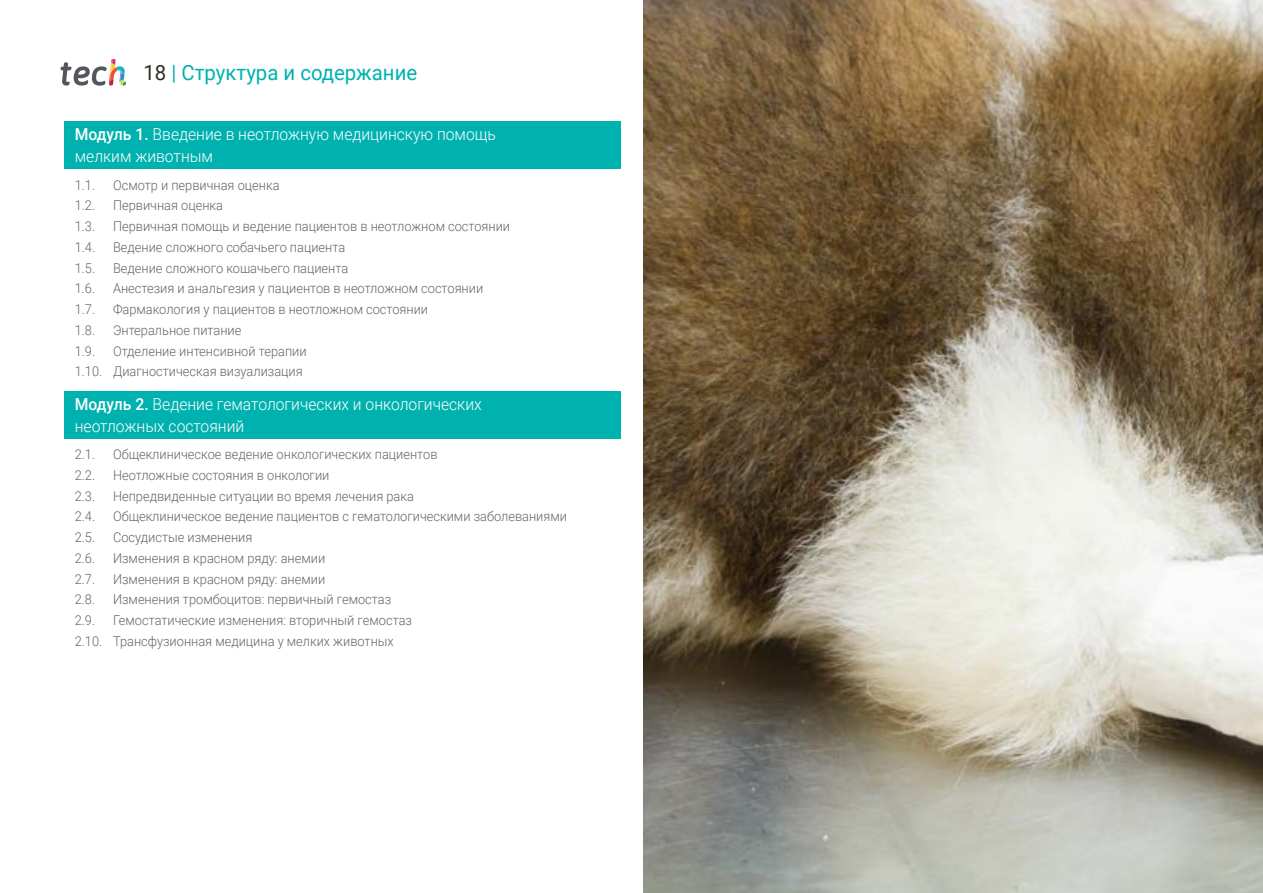
<style>
.page{position:relative;width:1263px;height:893px;background:#fff}
.page>*{position:absolute;margin:0;border:0;box-sizing:border-box;transform-origin:0 0}
.t1{font:21px "Roboto";color:#00b2af}
.t2{font:300 16.5px/22.5px "Roboto";color:#fff;scale:.95 1}
.t3{font:300 13.5px/20.7px "Roboto";color:#61646a;text-align:right;scale:.95 1}
.s1{color:#312e20}
.s2{font-weight:500}
</style>
<div class="page">
<div style="left:64px;top:121px;width:557px;height:48px;background:#00b2af"></div>
<div style="left:64px;top:391px;width:557px;height:47px;background:#00b2af"></div>
<svg style="left:61px;top:59px;width:65px;height:27px"></svg>
<img style="left:643px;top:0;width:620px;height:893px">
<h1 class="t1" style="left:144px;top:57px;width:275px"><span class="s1">18</span> | Структура и содержание</h1>
<p class="t2" style="left:75px;top:122px;width:445px"><span class="s2">Модуль 1.</span> Введение в неотложную медицинскую помощь мелким животным</p>
<p class="t3" style="left:75px;top:174px;width:23px">1.1.</p>
<p class="t3" style="left:113px;top:174px;width:177px">Осмотр и первичная оценка</p>
<p class="t3" style="left:75px;top:195px;width:23px">1.2.</p>
<p class="t3" style="left:113px;top:195px;width:117px">Первичная оценка</p>
<p class="t3" style="left:75px;top:215px;width:23px">1.3.</p>
<p class="t3" style="left:113px;top:215px;width:420px">Первичная помощь и ведение пациентов в неотложном состоянии</p>
<p class="t3" style="left:75px;top:236px;width:23px">1.4.</p>
<p class="t3" style="left:113px;top:236px;width:246px">Ведение сложного собачьего пациента</p>
<p class="t3" style="left:75px;top:257px;width:23px">1.5.</p>
<p class="t3" style="left:113px;top:257px;width:249px">Ведение сложного кошачьего пациента</p>
<p class="t3" style="left:75px;top:278px;width:23px">1.6.</p>
<p class="t3" style="left:113px;top:278px;width:391px">Анестезия и анальгезия у пациентов в неотложном состоянии</p>
<p class="t3" style="left:75px;top:298px;width:23px">1.7.</p>
<p class="t3" style="left:113px;top:298px;width:333px">Фармакология у пациентов в неотложном состоянии</p>
<p class="t3" style="left:75px;top:319px;width:23px">1.8.</p>
<p class="t3" style="left:113px;top:319px;width:137px">Энтеральное питание</p>
<p class="t3" style="left:75px;top:340px;width:23px">1.9.</p>
<p class="t3" style="left:75px;top:340px;width:246px">Отделение интенсивной терапии<br>1.10. Диагностическая визуализация</p>
<p class="t2" style="left:75px;top:392px;width:430px"><span class="s2">Модуль 2.</span> Ведение гематологических и онкологических неотложных состояний</p>
<p class="t3" style="left:75px;top:443px;width:23px">2.1.</p>
<p class="t3" style="left:113px;top:443px;width:343px">Общеклиническое ведение онкологических пациентов</p>
<p class="t3" style="left:75px;top:464px;width:23px">2.2.</p>
<p class="t3" style="left:113px;top:464px;width:229px">Неотложные состояния в онкологии</p>
<p class="t3" style="left:75px;top:485px;width:23px">2.3.</p>
<p class="t3" style="left:113px;top:485px;width:318px">Непредвиденные ситуации во время лечения рака</p>
<p class="t3" style="left:75px;top:506px;width:23px">2.4.</p>
<p class="t3" style="left:113px;top:506px;width:479px">Общеклиническое ведение пациентов с гематологическими заболеваниями</p>
<p class="t3" style="left:75px;top:526px;width:23px">2.5.</p>
<p class="t3" style="left:113px;top:526px;width:148px">Сосудистые изменения</p>
<p class="t3" style="left:75px;top:547px;width:23px">2.6.</p>
<p class="t3" style="left:113px;top:547px;width:225px">Изменения в красном ряду: анемии</p>
<p class="t3" style="left:75px;top:568px;width:23px">2.7.</p>
<p class="t3" style="left:113px;top:568px;width:225px">Изменения в красном ряду: анемии</p>
<p class="t3" style="left:75px;top:589px;width:23px">2.8.</p>
<p class="t3" style="left:113px;top:589px;width:294px">Изменения тромбоцитов: первичный гемостаз</p>
<p class="t3" style="left:75px;top:609px;width:23px">2.9.</p>
<p class="t3" style="left:75px;top:609px;width:356px;text-align:left;text-indent:38px">Гемостатические изменения: вторичный гемостаз<br>2.10. Трансфузионная медицина у мелких животных</p>
</div>
